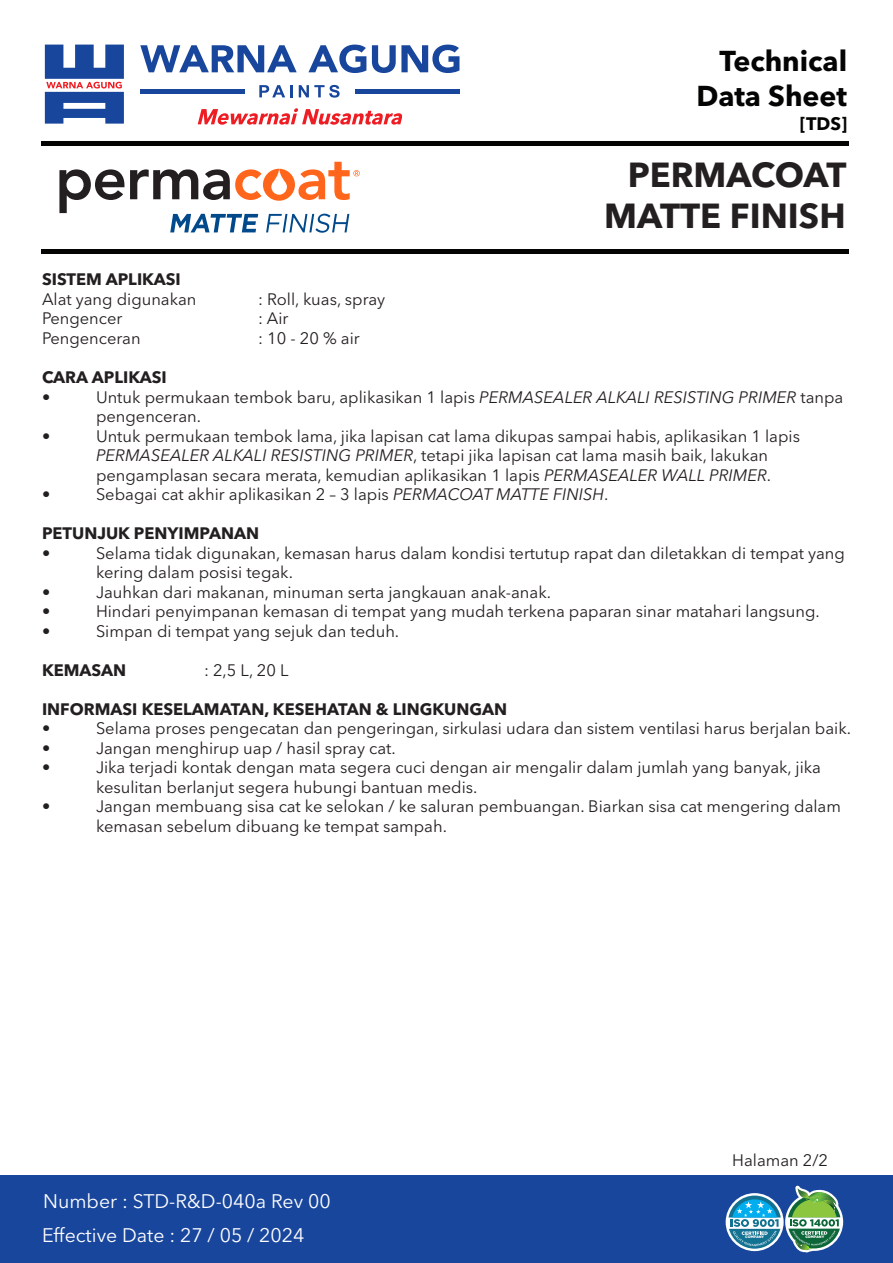
<style>
.page{position:relative;width:893px;height:1263px;background:#fff}
.page>*{position:absolute;margin:0;border:0;box-sizing:border-box;transform-origin:0 0}
.t1{font:700 34.5px/41.4px "Avenir Next LT Pro";color:#231f20;text-align:right}
.t2{font:700 28.5px/34.2px "Avenir Next LT Pro";color:#040503;text-align:right}
.t3{font:19.5px/34px "Avenir Next LT Pro";color:#fff}
.t4{font:700 18px "Avenir Next LT Pro";color:#040503}
.t5{font:16.5px/19.5px "Avenir Next LT Pro";color:#231f20}
.t6{font:700 16.5px "Avenir Next LT Pro";color:#231f20}
.t7{font:900 3.6px "Gotham";color:#fff}
.s1{font-style:italic}
</style>
<div class="page">
<svg style="left:59px;top:162px;width:301px;height:71px"></svg>
<div style="left:0;top:1175px;width:893px;height:88px;background:#18469d"></div>
<div style="left:140px;top:89px;width:104px;height:5px;background:#18469d"></div>
<div style="left:355px;top:89px;width:104px;height:5px;background:#18469d"></div>
<svg style="left:259px;top:85px;width:34px;height:12px"></svg>
<svg style="left:299px;top:85px;width:41px;height:13px"></svg>
<svg style="left:140px;top:45px;width:319px;height:28px"></svg>
<svg style="left:45px;top:45px;width:79px;height:79px"></svg>
<svg style="left:198px;top:108px;width:204px;height:17px"></svg>
<svg style="left:728px;top:1185px;width:115px;height:67px"></svg>
<hr style="left:42px;top:141px;width:807px;height:4px;background:#040503">
<hr style="left:42px;top:249px;width:807px;height:4px;background:#040503">
<h2 class="t2" style="left:696px;top:44px;width:152px">Technical<br>Data Sheet</h2>
<p class="t4" style="left:800px;top:113px;width:49px">[TDS]</p>
<h1 class="t1" style="left:604px;top:154px;width:244px">PERMACOAT<br>MATTE FINISH</h1>
<p class="t6" style="left:42px;top:270px;width:140px">SISTEM APLIKASI</p>
<p class="t5" style="left:42px;top:289px;width:156px">Alat yang digunakan</p>
<p class="t5" style="left:258px;top:289px;width:129px">: Roll, kuas, spray</p>
<p class="t5" style="left:42px;top:309px;width:82px">Pengencer</p>
<p class="t5" style="left:258px;top:309px;width:32px">: Air</p>
<p class="t5" style="left:42px;top:328px;width:100px">Pengenceran</p>
<p class="t5" style="left:258px;top:328px;width:103px">: 10 - 20 % air</p>
<p class="t6" style="left:42px;top:367px;width:126px">CARA APLIKASI</p>
<p class="t5" style="left:42px;top:387px;width:10px">•</p>
<p class="t5" style="left:96px;top:387px;width:749px">Untuk permukaan tembok baru, aplikasikan 1 lapis <span class="s1">PERMASEALER ALKALI RESISTING PRIMER</span> tanpa pengenceran.</p>
<p class="t5" style="left:42px;top:426px;width:10px">•</p>
<p class="t5" style="left:96px;top:426px;width:705px">Untuk permukaan tembok lama, jika lapisan cat lama dikupas sampai habis, aplikasikan 1 lapis<br><span class="s1">PERMASEALER ALKALI RESISTING PRIMER</span>, tetapi jika lapisan cat lama masih baik, lakukan pengamplasan secara merata, kemudian aplikasikan 1 lapis <span class="s1">PERMASEALER WALL PRIMER</span>.</p>
<p class="t5" style="left:42px;top:484px;width:10px">•</p>
<p class="t5" style="left:96px;top:484px;width:514px">Sebagai cat akhir aplikasikan 2 – 3 lapis <span class="s1">PERMACOAT MATTE FINISH</span>.</p>
<p class="t6" style="left:42px;top:523px;width:219px">PETUNJUK PENYIMPANAN</p>
<p class="t5" style="left:42px;top:543px;width:10px">•</p>
<p class="t5" style="left:96px;top:543px;width:750px">Selama tidak digunakan, kemasan harus dalam kondisi tertutup rapat dan diletakkan di tempat yang kering dalam posisi tegak.</p>
<p class="t5" style="left:42px;top:582px;width:10px">•</p>
<p class="t5" style="left:96px;top:582px;width:457px">Jauhkan dari makanan, minuman serta jangkauan anak-anak.</p>
<p class="t5" style="left:42px;top:601px;width:10px">•</p>
<p class="t5" style="left:96px;top:601px;width:725px">Hindari penyimpanan kemasan di tempat yang mudah terkena paparan sinar matahari langsung.</p>
<p class="t5" style="left:42px;top:621px;width:10px">•</p>
<p class="t5" style="left:96px;top:621px;width:305px">Simpan di tempat yang sejuk dan teduh.</p>
<p class="t6" style="left:42px;top:660px;width:86px">KEMASAN</p>
<p class="t5" style="left:204px;top:660px;width:86px">: 2,5 L, 20 L</p>
<p class="t6" style="left:42px;top:699px;width:467px">INFORMASI KESELAMATAN, KESEHATAN &amp; LINGKUNGAN</p>
<p class="t5" style="left:42px;top:718px;width:10px">•</p>
<p class="t5" style="left:96px;top:718px;width:757px">Selama proses pengecatan dan pengeringan, sirkulasi udara dan sistem ventilasi harus berjalan baik.</p>
<p class="t5" style="left:42px;top:738px;width:10px">•</p>
<p class="t5" style="left:96px;top:738px;width:301px">Jangan menghirup uap / hasil spray cat.</p>
<p class="t5" style="left:42px;top:757px;width:10px">•</p>
<p class="t5" style="left:96px;top:757px;width:726px">Jika terjadi kontak dengan mata segera cuci dengan air mengalir dalam jumlah yang banyak, jika kesulitan berlanjut segera hubungi bantuan medis.</p>
<p class="t5" style="left:42px;top:796px;width:10px">•</p>
<p class="t5" style="left:96px;top:796px;width:746px">Jangan membuang sisa cat ke selokan / ke saluran pembuangan. Biarkan sisa cat mengering dalam kemasan sebelum dibuang ke tempat sampah.</p>
<p class="t3" style="left:42px;top:1184px;width:290px">Number : STD-R&amp;D-040a Rev 00<br>Effective Date : 27 / 05 / 2024</p>
<p class="t5" style="left:732px;top:1150px;width:97px">Halaman 2/2</p>
<p class="t7" style="left:745px;top:1235px;width:20px">COMPANY</p>
<p class="t7" style="left:805px;top:1235px;width:20px">COMPANY</p>
</div>
